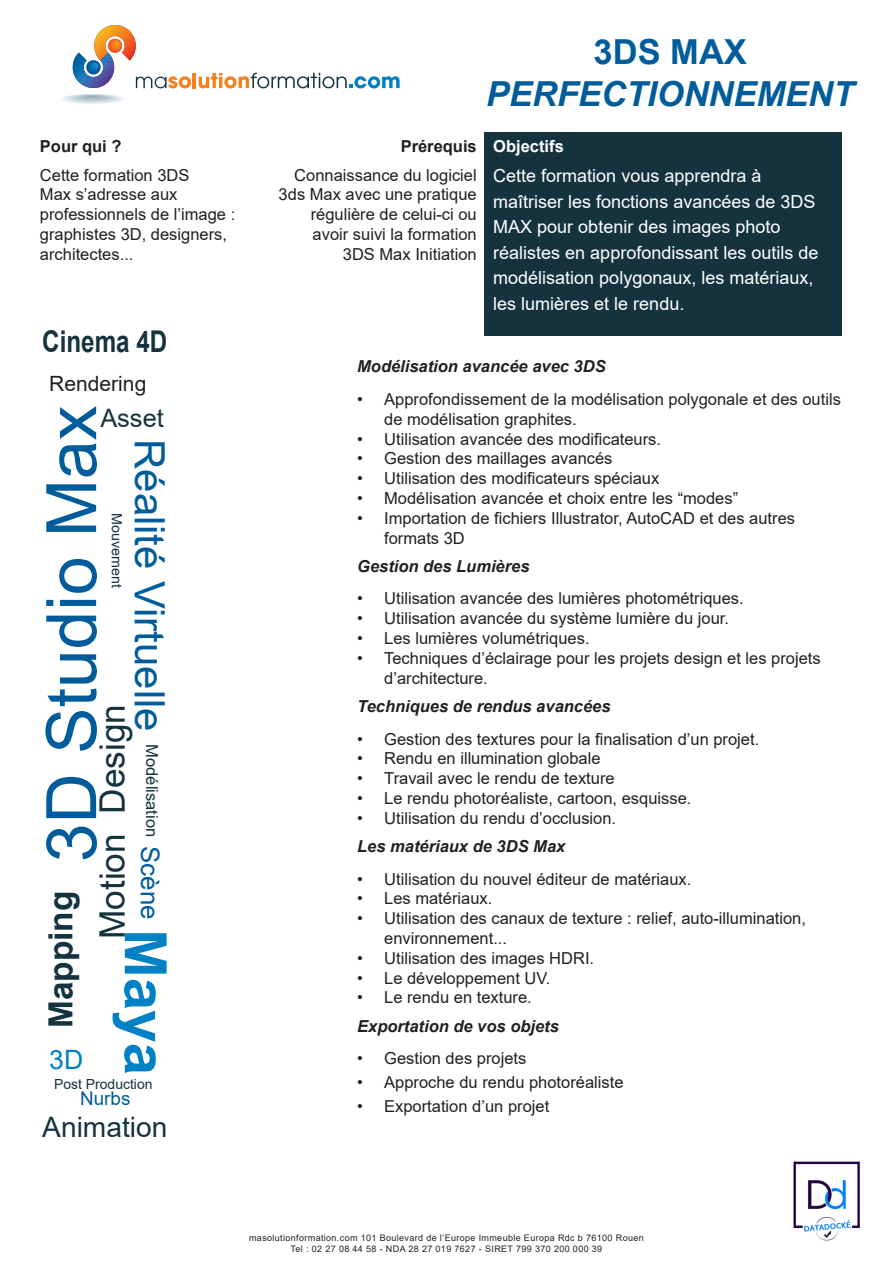
<style>
.page{position:relative;width:893px;height:1263px;background:#fff}
.page>*{position:absolute;margin:0;border:0;box-sizing:border-box;transform-origin:0 0}
.t1{font:69.6px "Arial";color:#005c9b}
.t2{font:700 58.35px "Arial";color:#0080c5}
.t3{font:41.85px "Arial";color:#005c9b}
.t4{font:35.25px "Arial";color:#15333f}
.t5{font:italic 700 34.5px "Arial";color:#005c9b}
.t6{font:700 34.5px "Arial";color:#005c9b}
.t7{font:700 33.3px "Arial";color:#15333f}
.t8{font:700 30px "Arial";color:#15333f;scale:.81 1}
.t9{font:28.2px "Arial";color:#15333f}
.t10{font:26.55px "Arial";color:#0080c5}
.t11{font:25.95px "Arial";color:#005c9b}
.t12{font:25.35px "Arial";color:#15333f}
.t13{font:21px "Arial";color:#231f20}
.t14{font:18.9px "Arial";color:#005c9b}
.t15{font:18px/25.5px "Arial";color:#fff}
.t16{font:16.5px/19.8px "Arial";color:#231f20}
.t17{font:italic 700 16.5px "Arial";color:#231f20}
.t18{font:700 16.5px "Arial";color:#231f20}
.t19{font:16.5px "Arial";color:#15333f}
.t20{font:700 16.5px "Arial";color:#fff}
.t21{font:14.25px "Arial";color:#15333f}
.t22{font:13.95px "Arial";color:#15333f}
.t23{font:9px/10.8px "Arial";letter-spacing:.04em;color:#231f20;text-align:center}
</style>
<div class="page">
<div style="left:61px;top:94px;width:64px;height:10px;background:#f8fbfc;border-radius:50%"></div>
<div style="left:62px;top:94px;width:61px;height:10px;background:#f4f6f7;border-radius:50%"></div>
<div style="left:63px;top:94px;width:60px;height:9px;background:#f1f5f7;border-radius:50%"></div>
<div style="left:64px;top:94px;width:57px;height:9px;background:#e9eff3;border-radius:50%"></div>
<svg style="left:66px;top:94px;width:54px;height:9px"></svg>
<div style="left:66px;top:95px;width:53px;height:8px;background:#e4eaee;border-radius:50%"></div>
<div style="left:67px;top:95px;width:52px;height:8px;background:#e4eaee;border-radius:50%"></div>
<div style="left:67px;top:95px;width:51px;height:7px;background:#e2e9ed;border-radius:50%"></div>
<div style="left:69px;top:95px;width:48px;height:7px;background:#dde5ea;border-radius:50%"></div>
<div style="left:69px;top:95px;width:47px;height:7px;background:#dae2e7;border-radius:50%"></div>
<div style="left:70px;top:95px;width:45px;height:7px;background:#d6e0e5;border-radius:50%"></div>
<div style="left:72px;top:95px;width:42px;height:6px;background:#cbd6dd;border-radius:50%"></div>
<div style="left:75px;top:95px;width:36px;height:6px;background:#c7d4db;border-radius:50%"></div>
<div style="left:75px;top:95px;width:35px;height:5px;background:#c7d4db;border-radius:50%"></div>
<div style="left:76px;top:95px;width:33px;height:5px;background:#c1cfd7;border-radius:50%"></div>
<div style="left:78px;top:95px;width:29px;height:5px;background:#bcccd5;border-radius:50%"></div>
<div style="left:79px;top:95px;width:27px;height:5px;background:#b0c1cb;border-radius:50%"></div>
<hr style="left:79px;top:96px;width:27px;height:4px;background:#b8c7d0;border-radius:50%">
<hr style="left:81px;top:96px;width:23px;height:3px;background:#b2c3cc;border-radius:50%">
<hr style="left:83px;top:96px;width:19px;height:3px;background:#acbfc9;border-radius:50%">
<svg style="left:87px;top:96px;width:11px;height:2px"></svg>
<svg style="left:72px;top:25px;width:119px;height:64px"></svg>
<hr style="left:193px;top:73px;width:3px;height:15px;background:#f58220">
<svg style="left:199px;top:73px;width:201px;height:15px"></svg>
<div style="left:485px;top:132px;width:357px;height:203px;background:#15333f"></div>
<img style="left:793px;top:1161px;width:67px;height:80px">
<p class="t18" style="left:40px;top:135px;width:83px">Pour qui ?</p>
<p class="t16" style="left:40px;top:165px;width:197px">Cette formation 3DS<br>Max s’adresse aux professionnels de l’image : graphistes 3D, designers, architectes...</p>
<h3 class="t8" style="left:42px;top:320px;width:156px">Cinema 4D</h3>
<p class="t13" style="left:49px;top:369px;width:99px">Rendering</p>
<h1 class="t1" style="left:24px;top:862px;width:458px;rotate:-90deg">3D Studio Max</h1>
<h3 class="t12" style="left:100px;top:401px;width:65px">Asset</h3>
<h3 class="t3" style="left:178px;top:439px;width:294px;rotate:90deg">Réalité Virtuelle</h3>
<p class="t21" style="left:127px;top:513px;width:76px;rotate:90deg">Mouvement</p>
<h3 class="t4" style="left:88px;top:939px;width:236px;rotate:-90deg">Motion Design</h3>
<p class="t19" style="left:163px;top:744px;width:94px;rotate:90deg">Modélisation</p>
<h3 class="t11" style="left:168px;top:846px;width:75px;rotate:90deg">Scène</h3>
<h3 class="t7" style="left:37px;top:1028px;width:139px;rotate:-90deg">Mapping</h3>
<h2 class="t2" style="left:186px;top:929px;width:148px;rotate:90deg">Maya</h2>
<p class="t14" style="left:80px;top:1085px;width:52px">Nurbs</p>
<h3 class="t10" style="left:49px;top:1042px;width:35px">3D</h3>
<p class="t22" style="left:54px;top:1075px;width:100px">Post Production</p>
<h3 class="t9" style="left:42px;top:1107px;width:127px">Animation</h3>
<h3 class="t6" style="left:594px;top:28px;width:155px">3DS MAX</h3>
<h3 class="t5" style="left:486px;top:70px;width:370px">PERFECTIONNEMENT</h3>
<p class="t18" style="left:401px;top:135px;width:78px">Prérequis</p>
<p class="t16" style="left:279px;top:165px;width:200px;text-align:right">Connaissance du logiciel<br>3ds Max avec une pratique régulière de celui-ci ou avoir suivi la formation<br>3DS Max Initiation</p>
<p class="t20" style="left:493px;top:135px;width:72px">Objectifs</p>
<p class="t15" style="left:493px;top:163px;width:327px">Cette formation vous apprendra à maîtriser les fonctions avancées de 3DS MAX pour obtenir des images photo réalistes en approfondissant les outils de modélisation polygonaux, les matériaux, les lumières et le rendu.</p>
<p class="t17" style="left:357px;top:356px;width:250px">Modélisation avancée avec 3DS</p>
<p class="t16" style="left:384px;top:389px;width:458px;text-indent:-27px">• Approfondissement de la modélisation polygonale et des outils de modélisation graphites.</p>
<p class="t16" style="left:357px;top:429px;width:305px">• Utilisation avancée des modificateurs.</p>
<p class="t16" style="left:357px;top:449px;width:257px">• Gestion des maillages avancés</p>
<p class="t16" style="left:357px;top:468px;width:304px">• Utilisation des modificateurs spéciaux</p>
<p class="t16" style="left:357px;top:488px;width:382px">• Modélisation avancée et choix entre les “modes”</p>
<p class="t16" style="left:384px;top:508px;width:412px;text-indent:-27px">• Importation de fichiers Illustrator, AutoCAD et des autres formats 3D</p>
<p class="t17" style="left:357px;top:555px;width:174px">Gestion des Lumières</p>
<p class="t16" style="left:357px;top:589px;width:388px">• Utilisation avancée des lumières photométriques.</p>
<p class="t16" style="left:357px;top:608px;width:373px">• Utilisation avancée du système lumière du jour.</p>
<p class="t16" style="left:357px;top:628px;width:234px">• Les lumières volumétriques.</p>
<p class="t16" style="left:384px;top:648px;width:438px;text-indent:-27px">• Techniques d’éclairage pour les projets design et les projets d’architecture.</p>
<p class="t17" style="left:357px;top:695px;width:255px">Techniques de rendus avancées</p>
<p class="t16" style="left:357px;top:729px;width:404px">• Gestion des textures pour la finalisation d’un projet.</p>
<p class="t16" style="left:357px;top:748px;width:245px">• Rendu en illumination globale</p>
<p class="t16" style="left:357px;top:768px;width:259px">• Travail avec le rendu de texture</p>
<p class="t16" style="left:357px;top:788px;width:336px">• Le rendu photoréaliste, cartoon, esquisse.</p>
<p class="t16" style="left:357px;top:808px;width:261px">• Utilisation du rendu d’occlusion.</p>
<p class="t17" style="left:357px;top:835px;width:210px">Les matériaux de 3DS Max</p>
<p class="t16" style="left:357px;top:869px;width:336px">• Utilisation du nouvel éditeur de matériaux.</p>
<p class="t16" style="left:357px;top:889px;width:137px">• Les matériaux.</p>
<p class="t16" style="left:384px;top:908px;width:423px;text-indent:-27px">• Utilisation des canaux de texture : relief, auto-illumination, environnement...</p>
<p class="t16" style="left:357px;top:948px;width:238px">• Utilisation des images HDRI.</p>
<p class="t16" style="left:357px;top:968px;width:195px">• Le développement UV.</p>
<p class="t16" style="left:357px;top:988px;width:176px">• Le rendu en texture.</p>
<p class="t17" style="left:357px;top:1015px;width:203px">Exportation de vos objets</p>
<p class="t16" style="left:357px;top:1048px;width:171px">• Gestion des projets</p>
<p class="t16" style="left:357px;top:1072px;width:268px">• Approche du rendu photoréaliste</p>
<p class="t16" style="left:357px;top:1096px;width:194px">• Exportation d’un projet</p>
<p class="t23" style="left:249px;top:1232px;width:396px">masolutionformation.com 101 Boulevard de l’Europe Immeuble Europa Rdc b 76100 Rouen<br>Tel : 02 27 08 44 58 - NDA 28 27 019 7627 - SIRET 799 370 200 000 39</p>
</div>
